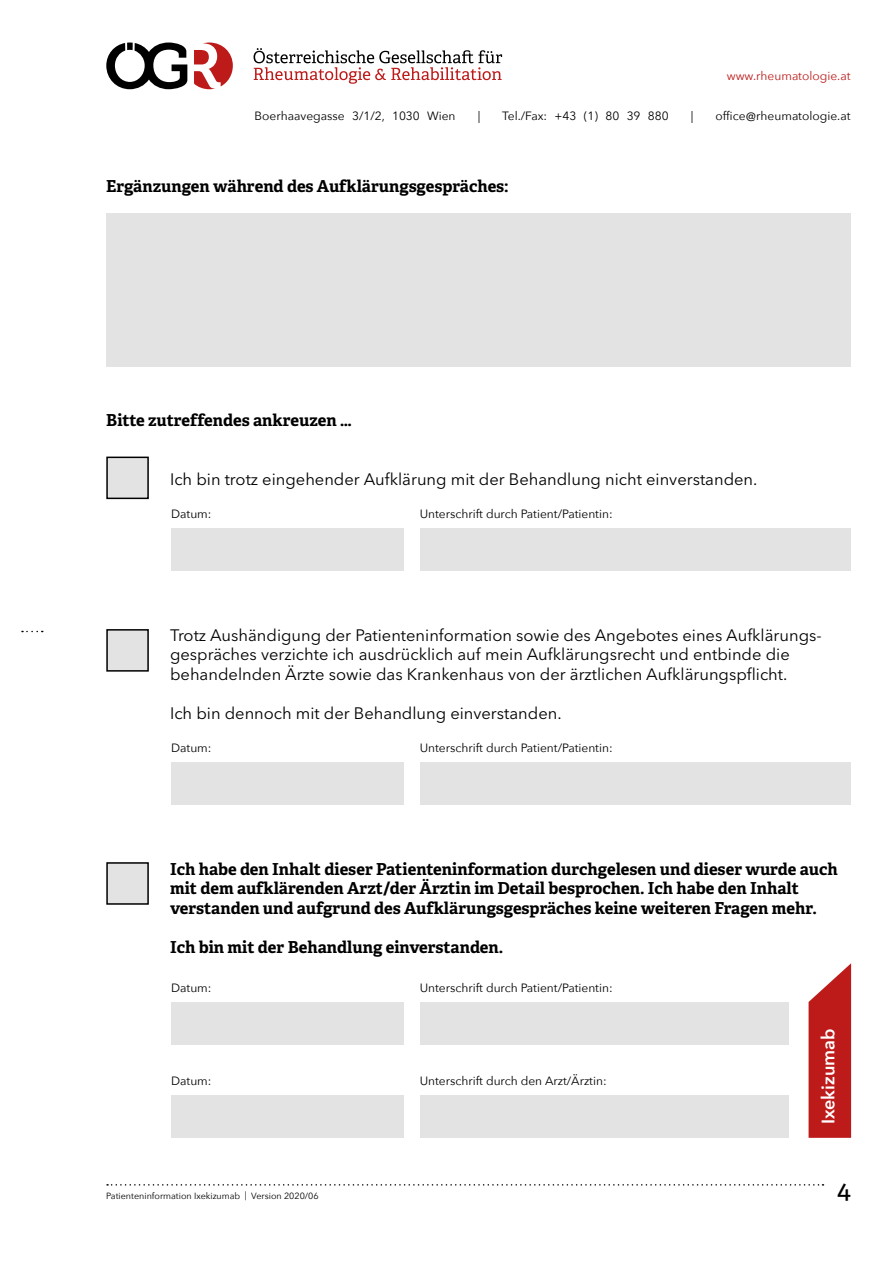
<style>
.page{position:relative;width:893px;height:1263px;background:#fff}
.page>*{position:absolute;margin:0;border:0;box-sizing:border-box;transform-origin:0 0}
.t1{font:27px "Adelle";color:#000}
.t2{font:600 18px "Avenir Next";color:#fff}
.t3{font:16.5px/19.5px "Avenir Next LT Pro";color:#000}
.t4{font:700 16.5px/19.5px "Adelle";color:#000}
.t5{font:12px "Avenir Next";color:#000}
.t6{font:12px "Avenir Next";color:#bd1a1a}
.t7{font:9px "Avenir Next";color:#000}
</style>
<div class="page">
<svg style="left:194px;top:43px;width:39px;height:46px"></svg>
<svg style="left:106px;top:43px;width:81px;height:46px"></svg>
<svg style="left:254px;top:48px;width:248px;height:36px"></svg>
<svg style="left:107px;top:1184px;width:716px;height:1px"></svg>
<div style="left:171px;top:528px;width:233px;height:43px;background:#e3e3e3"></div>
<div style="left:420px;top:528px;width:430px;height:43px;background:#e3e3e3"></div>
<div style="left:171px;top:762px;width:233px;height:42px;background:#e3e3e3"></div>
<div style="left:420px;top:762px;width:430px;height:42px;background:#e3e3e3"></div>
<div style="left:106px;top:213px;width:744px;height:154px;background:#e3e3e3"></div>
<div style="left:106px;top:457px;width:43px;height:42px;background:#e3e3e3;border:2px solid #000"></div>
<div style="left:106px;top:629px;width:43px;height:43px;background:#e3e3e3;border:2px solid #000"></div>
<div style="left:106px;top:862px;width:43px;height:43px;background:#e3e3e3;border:2px solid #000"></div>
<div style="left:171px;top:1002px;width:233px;height:42px;background:#e3e3e3"></div>
<div style="left:420px;top:1002px;width:369px;height:42px;background:#e3e3e3"></div>
<div style="left:171px;top:1095px;width:233px;height:43px;background:#e3e3e3"></div>
<div style="left:420px;top:1095px;width:369px;height:43px;background:#e3e3e3"></div>
<svg style="left:809px;top:963px;width:42px;height:175px;background:#c43333"></svg>
<p class="t6" style="left:727px;top:66px;width:125px">www.rheumatologie.at</p>
<p class="t5" style="left:255px;top:106px;width:202px">Boerhaavegasse 3/1/2, 1030 Wien</p>
<p class="t5" style="left:478px;top:106px;width:4px">|</p>
<p class="t5" style="left:502px;top:106px;width:168px">Tel./Fax: +43 (1) 80 39 880</p>
<p class="t5" style="left:691px;top:106px;width:4px">|</p>
<p class="t5" style="left:716px;top:106px;width:136px">office@rheumatologie.at</p>
<p class="t4" style="left:106px;top:177px;width:404px">Ergänzungen während des Aufklärungsgespräches:</p>
<p class="t4" style="left:106px;top:411px;width:247px">Bitte zutreffendes ankreuzen …</p>
<p class="t3" style="left:170px;top:469px;width:589px">Ich bin trotz eingehender Aufklärung mit der Behandlung nicht einverstanden.</p>
<p class="t5" style="left:171px;top:504px;width:42px">Datum:</p>
<p class="t5" style="left:420px;top:504px;width:194px">Unterschrift durch Patient/Patientin:</p>
<p class="t3" style="left:170px;top:625px;width:653px">Trotz Aushändigung der Patienteninformation sowie des Angebotes eines Aufklärungs&shy;gespräches verzichte ich ausdrücklich auf mein Aufklärungsrecht und entbinde die behandelnden Ärzte sowie das Krankenhaus von der ärztlichen Aufklärungspflicht.</p>
<p class="t3" style="left:170px;top:703px;width:393px">Ich bin dennoch mit der Behandlung einverstanden.</p>
<p class="t5" style="left:171px;top:738px;width:42px">Datum:</p>
<p class="t5" style="left:420px;top:738px;width:194px">Unterschrift durch Patient/Patientin:</p>
<p class="t4" style="left:170px;top:859px;width:669px">Ich habe den Inhalt dieser Patienteninformation durchgelesen und dieser wurde auch mit dem aufklärenden Arzt/der Ärztin im Detail besprochen. Ich habe den Inhalt verstanden und aufgrund des Aufklärungsgespräches keine weiteren Fragen mehr.</p>
<p class="t4" style="left:170px;top:937px;width:335px">Ich bin mit der Behandlung einverstanden.</p>
<p class="t5" style="left:171px;top:978px;width:42px">Datum:</p>
<p class="t5" style="left:420px;top:978px;width:194px">Unterschrift durch Patient/Patientin:</p>
<p class="t5" style="left:171px;top:1071px;width:42px">Datum:</p>
<p class="t5" style="left:420px;top:1071px;width:188px">Unterschrift durch den Arzt/Ärztin:</p>
<p class="t7" style="left:106px;top:1188px;width:214px">Patienteninformation Ixekizumab | Version 2020/06</p>
<p class="t2" style="left:813px;top:1124px;width:97px;rotate:-90deg">Ixekizumab</p>
<h1 class="t1" style="left:837px;top:1173px;width:15px">4</h1>
</div>
